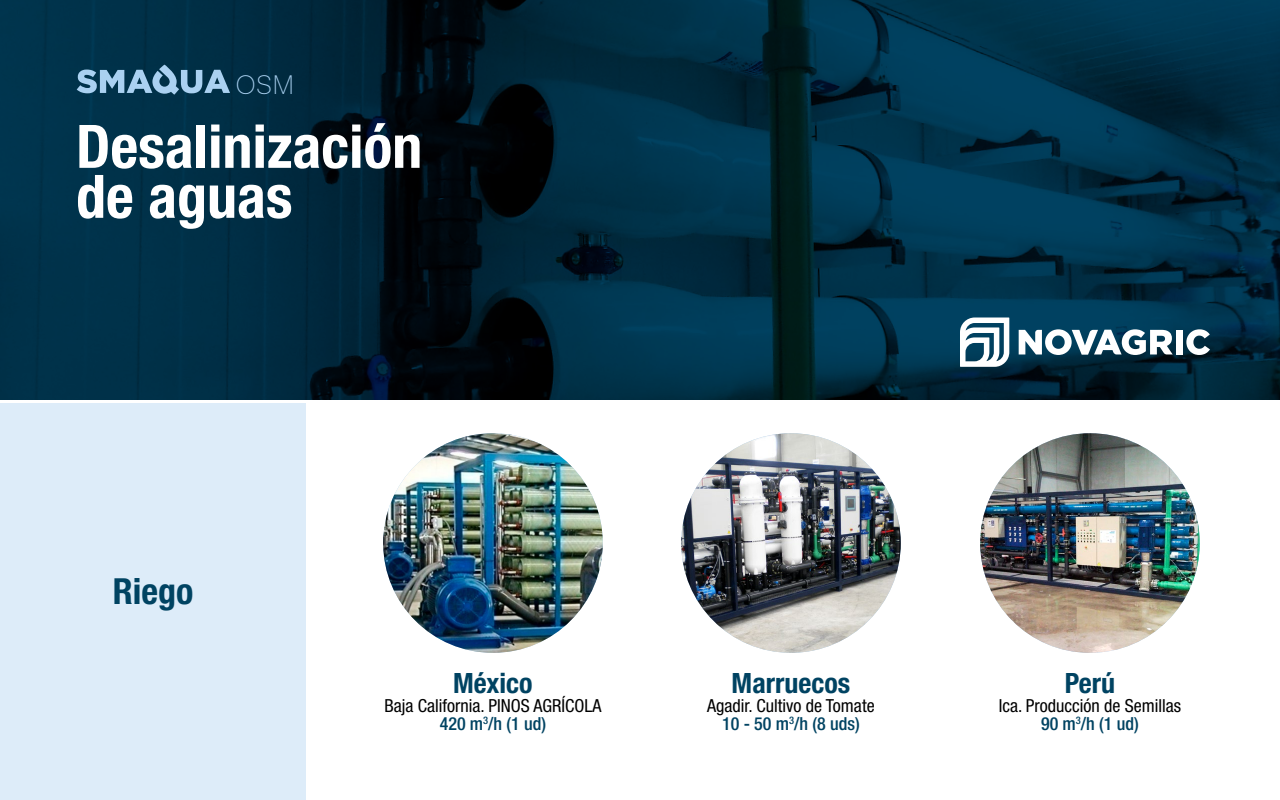
<style>
.page{position:relative;width:1280px;height:800px;background:#fff}
.page>*{position:absolute;margin:0;border:0;box-sizing:border-box;transform-origin:0 0}
.t1{font:700 condensed 60px/50px "Helvetica Neue LT Std";color:#fff}
.t2{font:700 condensed 36px "Helvetica Neue LT Std";color:#004362}
.t3{font:700 condensed 28px "Helvetica Neue LT Std";color:#004362}
.t4{font:200 27.5px "Lota Grotesque Alt 3";color:#aad1f1}
.t5{font:condensed 18px/18px "Helvetica Neue LT Std";color:#000;text-align:center}
.s1{font-weight:500;color:#004362}
</style>
<div class="page">
<div style="left:0;top:403px;width:306px;height:397px;background:#ddecf9"></div>
<img style="left:383px;top:433px;width:220px;height:220px;border-radius:110px">
<img style="left:681px;top:433px;width:220px;height:220px;border-radius:110px">
<img style="left:980px;top:433px;width:220px;height:220px;border-radius:110px">
<img style="left:0;top:0;width:1280px;height:400px">
<svg style="left:960px;top:318px;width:49px;height:49px"></svg>
<div style="left:1176px;top:330px;width:7px;height:24px;background:#fff"></div>
<svg style="left:1186px;top:329px;width:24px;height:26px"></svg>
<svg style="left:1019px;top:329px;width:154px;height:26px"></svg>
<svg style="left:77px;top:65px;width:153px;height:30px"></svg>
<h3 class="t4" style="left:236px;top:71px;width:61px">OSM</h3>
<h1 class="t1" style="left:76px;top:121px;width:348px">Desalinización de aguas</h1>
<h2 class="t2" style="left:113px;top:569px;width:82px">Riego</h2>
<h3 class="t3" style="left:453px;top:666px;width:81px">México</h3>
<h3 class="t3" style="left:732px;top:666px;width:120px">Marruecos</h3>
<h3 class="t3" style="left:1065px;top:666px;width:52px">Perú</h3>
<p class="t5" style="left:384px;top:696px;width:218px">Baja California. PINOS AGRÍCOLA<br><span class="s1">420 m</span><sup>3</sup><span class="s1">/h (1 ud)</span></p>
<p class="t5" style="left:707px;top:696px;width:169px">Agadir. Cultivo de Tomate<br><span class="s1">10 - 50 m</span><sup>3</sup><span class="s1">/h (8 uds)</span></p>
<p class="t5" style="left:999px;top:696px;width:184px">Ica. Producción de Semillas<br><span class="s1">90 m</span><sup>3</sup><span class="s1">/h (1 ud)</span></p>
</div>
